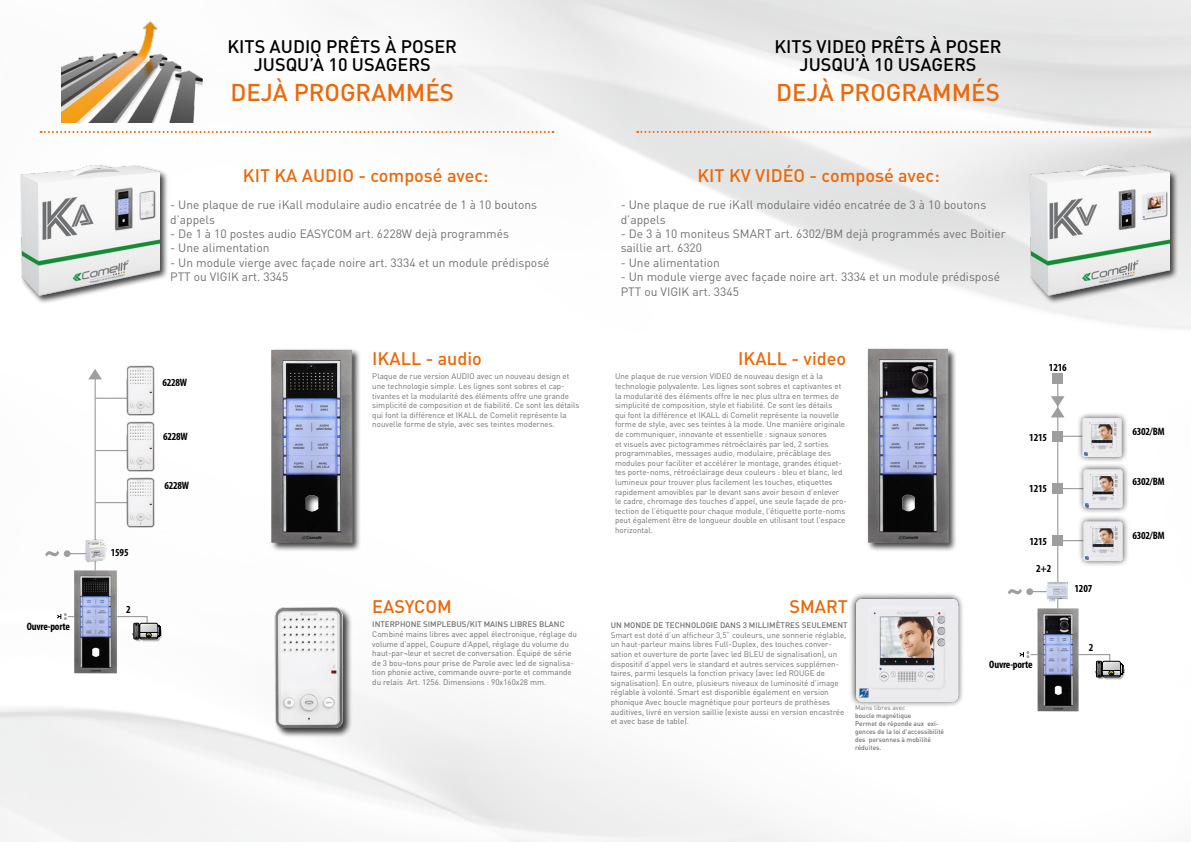
<style>
.page{position:relative;width:1191px;height:842px;background:#fff}
.page>*{position:absolute;margin:0;border:0;box-sizing:border-box;transform-origin:0 0}
.t1{font:500 24px "DIN";color:#ea690b}
.t2{font:500 18px "DIN";color:#ea690b}
.t3{font:500 18px/18px "DIN";color:#000;text-align:center}
.t4{font:12px/14.4px "DIN";color:#707172}
.t5{font:700 condensed 10.8px "Myriad Pro";letter-spacing:-.02em;color:#000}
.t6{font:8px/9.6px "DIN";color:#707172}
.t7{font:500 8px "DIN";color:#707172}
.t8{font:500 6.6px/7.9px "DIN";color:#707172}
.t9{font:6.6px "DIN";color:#707172}
</style>
<div class="page">
<img style="left:0;top:0;width:1191px;height:842px">
<div style="left:19px;top:164px;width:150px;height:140px;background:#000;opacity:.75"></div>
<img style="left:17px;top:166px;width:142px;height:130px">
<div style="left:1028px;top:164px;width:150px;height:140px;background:#000;opacity:.75"></div>
<img style="left:1026px;top:166px;width:143px;height:130px">
<div style="left:848px;top:592px;width:116px;height:115px;background:#000;opacity:.75"></div>
<img style="left:855px;top:598px;width:103px;height:103px">
<svg style="left:859px;top:688px;width:9px;height:9px"></svg>
<img style="left:267px;top:598px;width:87px;height:144px">
<svg style="left:637px;top:131px;width:513px;height:2px"></svg>
<svg style="left:41px;top:131px;width:512px;height:2px"></svg>
<img style="left:62px;top:0;width:144px;height:123px">
<img style="left:240px;top:336px;width:141px;height:223px">
<img style="left:836px;top:336px;width:141px;height:222px">
<hr style="left:1057px;top:379px;width:1px;height:231px;background:#9c9e9f">
<div style="left:1052px;top:374px;width:11px;height:10px;background:#9c9e9f"></div>
<div style="left:1052px;top:431px;width:11px;height:11px;background:#9c9e9f"></div>
<div style="left:1052px;top:483px;width:11px;height:11px;background:#9c9e9f"></div>
<div style="left:1052px;top:535px;width:11px;height:11px;background:#9c9e9f"></div>
<svg style="left:1051px;top:396px;width:13px;height:21px"></svg>
<hr style="left:1057px;top:436px;width:36px;height:1px;background:#9c9e9f">
<hr style="left:1057px;top:488px;width:36px;height:1px;background:#9c9e9f">
<hr style="left:1057px;top:540px;width:36px;height:1px;background:#9c9e9f">
<svg style="left:1019px;top:651px;width:105px;height:28px"></svg>
<svg style="left:1007px;top:589px;width:14px;height:5px"></svg>
<div style="left:1026px;top:588px;width:7px;height:7px;background:#9c9e9f;border-radius:50%"></div>
<hr style="left:1029px;top:591px;width:31px;height:1px;background:#9c9e9f">
<img style="left:1046px;top:582px;width:22px;height:19px">
<img style="left:1021px;top:601px;width:72px;height:118px">
<div style="left:1076px;top:412px;width:52px;height:51px;background:#000;opacity:.75"></div>
<img style="left:1082px;top:418px;width:40px;height:39px">
<div style="left:1077px;top:463px;width:52px;height:51px;background:#000;opacity:.75"></div>
<img style="left:1083px;top:469px;width:39px;height:39px">
<div style="left:1077px;top:515px;width:52px;height:52px;background:#000;opacity:.75"></div>
<img style="left:1083px;top:522px;width:39px;height:39px">
<hr style="left:95px;top:374px;width:1px;height:198px;background:#9c9e9f">
<svg style="left:88px;top:369px;width:14px;height:10px"></svg>
<hr style="left:95px;top:398px;width:36px;height:1px;background:#9c9e9f">
<hr style="left:95px;top:450px;width:36px;height:1px;background:#9c9e9f">
<hr style="left:95px;top:502px;width:36px;height:1px;background:#9c9e9f">
<svg style="left:133px;top:613px;width:29px;height:28px"></svg>
<svg style="left:45px;top:551px;width:14px;height:5px"></svg>
<div style="left:64px;top:550px;width:6px;height:7px;background:#9c9e9f;border-radius:50%"></div>
<hr style="left:67px;top:553px;width:31px;height:1px;background:#9c9e9f">
<img style="left:57px;top:563px;width:76px;height:118px">
<img style="left:123px;top:363px;width:35px;height:55px">
<img style="left:123px;top:476px;width:35px;height:56px">
<img style="left:123px;top:418px;width:35px;height:58px">
<img style="left:83px;top:537px;width:24px;height:28px">
<svg style="left:1084px;top:452px;width:3px;height:4px"></svg>
<h3 class="t5" style="left:27px;top:620px;width:45px">Ouvre-porte</h3>
<h3 class="t5" style="left:111px;top:545px;width:19px">1595</h3>
<h3 class="t5" style="left:126px;top:602px;width:6px">2</h3>
<h2 class="t3" style="left:227px;top:37px;width:231px">KITS AUDIO PRÊTS À POSER<br>JUSQU’À 10 USAGERS</h2>
<h1 class="t1" style="left:230px;top:77px;width:225px">DEJÀ PROGRAMMÉS</h1>
<h2 class="t3" style="left:774px;top:37px;width:229px">KITS VIDEO PRÊTS À POSER<br>JUSQU’À 10 USAGERS</h2>
<h1 class="t1" style="left:776px;top:77px;width:225px">DEJÀ PROGRAMMÉS</h1>
<h2 class="t2" style="left:243px;top:164px;width:247px">KIT KA AUDIO - composé avec:</h2>
<h3 class="t4" style="left:170px;top:197px;width:368px">- Une plaque de rue iKall modulaire audio encatrée de 1 à 10 boutons d’appels</h3>
<h3 class="t4" style="left:170px;top:226px;width:340px">- De 1 à 10 postes audio EASYCOM art. 6228W dejà programmés</h3>
<h3 class="t4" style="left:170px;top:241px;width:101px">- Une alimentation</h3>
<h3 class="t4" style="left:170px;top:255px;width:381px">- Un module vierge avec façade noire art. 3334 et un module prédisposé<br>PTT ou VIGIK art. 3345</h3>
<h2 class="t2" style="left:697px;top:164px;width:244px">KIT KV VIDÉO - composé avec:</h2>
<h3 class="t4" style="left:620px;top:197px;width:367px">- Une plaque de rue iKall modulaire vidéo encatrée de 3 à 10 boutons d’appels</h3>
<h3 class="t4" style="left:620px;top:226px;width:387px">- De 3 à 10 moniteus SMART art. 6302/BM dejà programmés avec Boitier saillie art. 6320</h3>
<h3 class="t4" style="left:620px;top:255px;width:101px">- Une alimentation</h3>
<h3 class="t4" style="left:620px;top:269px;width:381px">- Un module vierge avec façade noire art. 3334 et un module prédisposé<br>PTT ou VIGIK art. 3345</h3>
<h3 class="t5" style="left:162px;top:376px;width:26px">6228W</h3>
<h3 class="t5" style="left:163px;top:429px;width:26px">6228W</h3>
<h3 class="t5" style="left:164px;top:479px;width:26px">6228W</h3>
<h2 class="t2" style="left:372px;top:347px;width:111px">IKALL - audio</h2>
<h2 class="t2" style="left:738px;top:347px;width:109px">IKALL - video</h2>
<p class="t6" style="left:615px;top:372px;width:233px">Une plaque de rue version VIDEO de nouveau design et à la technologie polyvalente. Les lignes sont sobres et captivantes et la modularité des éléments offre le nec plus ultra en termes de simplicité de composition, style et fiabilité. Ce sont les détails<br>qui font la différence et IKALL di Comelit représente la nouvelle forme de style, avec ses teintes à la mode. Une manière originale de communiquer, innovante et essentielle : signaux sonores<br>et visuels avec pictogrammes rétroéclairés par led, 2 sorties programmables, messages audio, modulaire, précâblage des modules pour faciliter et accélérer le montage, grandes étiquet&shy;tes porte-noms, rétroéclairage deux couleurs : bleu et blanc, led lumineux pour trouver plus facilement les touches, etiquettes rapidement amovibles par le devant sans avoir besoin d’enlever le cadre, chromage des touches d’appel, une seule façade de pro&shy;tection de l’étiquette pour chaque module, l’étiquette porte-noms peut également être de longueur double en utilisant tout l’espace horizontal.</p>
<p class="t6" style="left:372px;top:372px;width:209px">Plaque de rue version AUDIO avec un nouveau design et une technologie simple. Les lignes sont sobres et cap&shy;tivantes et la modularité des éléments offre une grande simplicité de composition et de fiabilité. Ce sont les détails qui font la différence et IKALL de Comelit représente la nouvelle forme de style, avec ses teintes modernes.</p>
<h3 class="t5" style="left:1049px;top:360px;width:19px">1216</h3>
<h3 class="t5" style="left:1029px;top:430px;width:19px">1215</h3>
<h3 class="t5" style="left:1029px;top:482px;width:19px">1215</h3>
<h3 class="t5" style="left:1029px;top:534px;width:19px">1215</h3>
<h3 class="t5" style="left:1036px;top:561px;width:17px">2+2</h3>
<h3 class="t5" style="left:1074px;top:582px;width:19px">1207</h3>
<h2 class="t2" style="left:372px;top:595px;width:81px">EASYCOM</h2>
<h2 class="t2" style="left:789px;top:595px;width:60px">SMART</h2>
<p class="t7" style="left:372px;top:619px;width:194px">INTERPHONE SIMPLEBUS/KIT MAINS LIBRES BLANC</p>
<p class="t6" style="left:372px;top:629px;width:206px">Combiné mains libres avec appel électronique, réglage du volume d’appel, Coupure d’Appel, réglage du volume du haut-par¬leur et secret de conversation. Équipé de série de 3 bou¬tons pour prise de Parole avec led de signalisa&shy;tion phonie active, commande ouvre-porte et commande du relais Art. 1256. Dimensions : 90x160x28 mm.</p>
<p class="t7" style="left:610px;top:620px;width:238px">UN MONDE DE TECHNOLOGIE DANS 3 MILLIMÈTRES SEULEMENT</p>
<p class="t6" style="left:610px;top:630px;width:237px">Smart est doté d’un afficheur 3,5” couleurs, une sonnerie réglable, un haut-parleur mains libres Full-Duplex, des touches conver&shy;sation et ouverture de porte (avec led BLEU de signalisation), un dispositif d’appel vers le standard et autres services supplémen&shy;taires, parmi lesquels la fonction privacy (avec led ROUGE de signalisation). En outre, plusieurs niveaux de luminosité d’image réglable à volonté. Smart est disponible également en version phonique Avec boucle magnétique pour porteurs de prothèses auditives, livré en version saillie (existe aussi en version encastrée et avec base de table).</p>
<p class="t9" style="left:855px;top:704px;width:52px">Mains libres avec</p>
<p class="t8" style="left:855px;top:712px;width:91px">boucle magnétique<br>Permet de réponde aux exi&shy;gences de la loi d’accessibilité des personnes à mobilité réduites.</p>
<h3 class="t5" style="left:989px;top:658px;width:45px">Ouvre-porte</h3>
<h3 class="t5" style="left:1089px;top:640px;width:6px">2</h3>
<h3 class="t5" style="left:1132px;top:424px;width:34px">6302/BM</h3>
<h3 class="t5" style="left:1132px;top:474px;width:34px">6302/BM</h3>
<h3 class="t5" style="left:1132px;top:529px;width:34px">6302/BM</h3>
</div>
